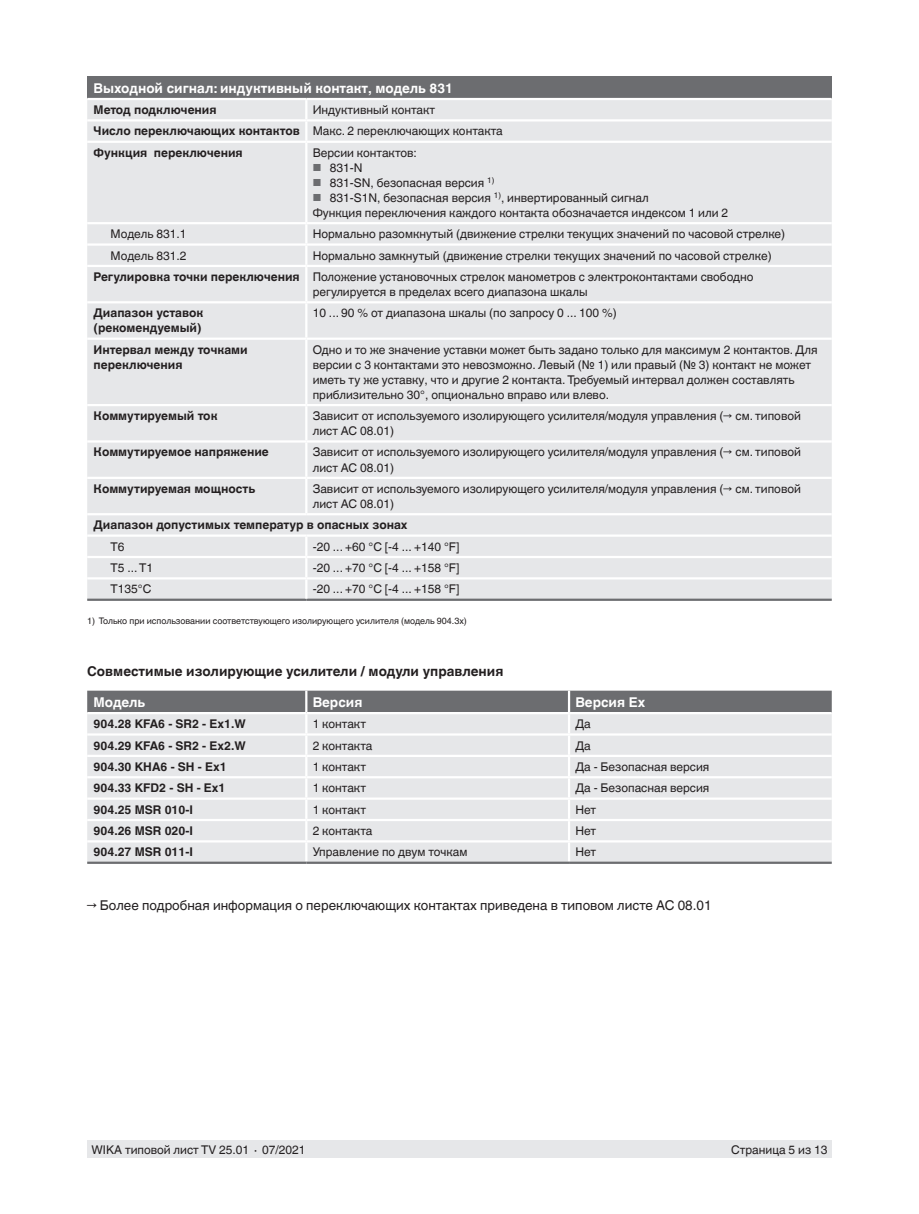
<style>
.page{position:relative;width:919px;height:1214px;background:#fff}
.page>*{position:absolute;margin:0;border:0;box-sizing:border-box;transform-origin:0 0}
.t1{font:13.5px "Helvetica World";color:#231f20}
.t2{font:700 13.5px "Helvetica World";color:#fff}
.t3{font:700 13.5px "Helvetica World";color:#231f20}
.t4{font:12px/15px "Helvetica World";color:#231f20}
.t5{font:700 12px/21.3px "Helvetica World";color:#231f20}
.t6{font:9px "Helvetica World";color:#231f20}
.s1{font-weight:400}
.s2{font-size:10.2px;color:#6c6d70}
.s3{font-weight:700}
</style>
<div class="page">
<div style="left:87px;top:1140px;width:744px;height:17px;background:#e6e7e9"></div>
<div style="left:87px;top:77px;width:744px;height:22px;background:#6c6d70"></div>
<div style="left:87px;top:100px;width:744px;height:498px;background:#e6e7e9"></div>
<svg style="left:305px;top:224px;width:2px;height:41px"></svg>
<hr style="left:87px;top:222px;width:219px;height:2px;background:#fff">
<hr style="left:87px;top:598px;width:219px;height:3px;background:#6c6d70">
<hr style="left:306px;top:598px;width:525px;height:3px;background:#6c6d70">
<hr style="left:87px;top:119px;width:219px;height:2px;background:#fff">
<hr style="left:306px;top:119px;width:525px;height:2px;background:#fff">
<hr style="left:87px;top:141px;width:219px;height:2px;background:#fff">
<hr style="left:87px;top:513px;width:219px;height:2px;background:#fff">
<hr style="left:306px;top:513px;width:525px;height:2px;background:#fff">
<hr style="left:87px;top:534px;width:219px;height:3px;background:#fff">
<hr style="left:306px;top:534px;width:525px;height:3px;background:#fff">
<hr style="left:306px;top:141px;width:525px;height:2px;background:#fff">
<hr style="left:305px;top:143px;width:2px;height:79px;background:#fff">
<hr style="left:306px;top:222px;width:525px;height:2px;background:#fff">
<hr style="left:87px;top:243px;width:219px;height:3px;background:#fff">
<hr style="left:87px;top:265px;width:219px;height:2px;background:#fff">
<hr style="left:87px;top:301px;width:219px;height:2px;background:#fff">
<hr style="left:87px;top:337px;width:219px;height:3px;background:#fff">
<hr style="left:87px;top:404px;width:219px;height:2px;background:#fff">
<hr style="left:87px;top:440px;width:219px;height:2px;background:#fff">
<hr style="left:87px;top:477px;width:219px;height:2px;background:#fff">
<hr style="left:87px;top:556px;width:219px;height:2px;background:#fff">
<hr style="left:87px;top:577px;width:219px;height:2px;background:#fff">
<svg style="left:305px;top:100px;width:2px;height:19px"></svg>
<hr style="left:305px;top:121px;width:2px;height:20px;background:#fff">
<hr style="left:305px;top:267px;width:2px;height:34px;background:#fff">
<hr style="left:305px;top:303px;width:2px;height:34px;background:#fff">
<hr style="left:305px;top:340px;width:2px;height:64px;background:#fff">
<hr style="left:305px;top:406px;width:2px;height:34px;background:#fff">
<hr style="left:305px;top:442px;width:2px;height:35px;background:#fff">
<hr style="left:305px;top:479px;width:2px;height:34px;background:#fff">
<svg style="left:305px;top:537px;width:2px;height:61px"></svg>
<hr style="left:306px;top:243px;width:525px;height:3px;background:#fff">
<hr style="left:306px;top:265px;width:525px;height:2px;background:#fff">
<hr style="left:306px;top:301px;width:525px;height:2px;background:#fff">
<hr style="left:306px;top:337px;width:525px;height:3px;background:#fff">
<hr style="left:306px;top:404px;width:525px;height:2px;background:#fff">
<hr style="left:306px;top:440px;width:525px;height:2px;background:#fff">
<hr style="left:306px;top:477px;width:525px;height:2px;background:#fff">
<hr style="left:306px;top:556px;width:525px;height:2px;background:#fff">
<hr style="left:306px;top:577px;width:525px;height:2px;background:#fff">
<hr style="left:87px;top:98px;width:219px;height:2px;background:#fff">
<hr style="left:306px;top:98px;width:525px;height:2px;background:#fff">
<div style="left:87px;top:800px;width:744px;height:61px;background:#e6e7e9"></div>
<svg style="left:87px;top:690px;width:744px;height:107px;background:#cfd0d2"></svg>
<hr style="left:305px;top:799px;width:2px;height:20px;background:#fff">
<hr style="left:568px;top:799px;width:2px;height:20px;background:#fff">
<hr style="left:87px;top:819px;width:219px;height:2px;background:#fff">
<hr style="left:306px;top:819px;width:263px;height:2px;background:#fff">
<hr style="left:569px;top:819px;width:262px;height:2px;background:#fff">
<hr style="left:87px;top:840px;width:219px;height:2px;background:#fff">
<hr style="left:306px;top:840px;width:263px;height:2px;background:#fff">
<svg style="left:305px;top:821px;width:2px;height:40px"></svg>
<hr style="left:569px;top:840px;width:262px;height:2px;background:#fff">
<svg style="left:568px;top:821px;width:2px;height:40px"></svg>
<hr style="left:87px;top:712px;width:219px;height:2px;background:#fff">
<hr style="left:306px;top:712px;width:263px;height:2px;background:#fff">
<hr style="left:569px;top:712px;width:262px;height:2px;background:#fff">
<hr style="left:87px;top:861px;width:219px;height:3px;background:#6c6d70">
<hr style="left:306px;top:861px;width:263px;height:3px;background:#6c6d70">
<hr style="left:569px;top:861px;width:262px;height:3px;background:#6c6d70">
<p class="t2" style="left:94px;top:80px;width:361px">Выходной сигнал: индуктивный контакт, модель 831</p>
<p class="t5" style="left:94px;top:99px;width:125px">Метод подключения</p>
<p class="t5" style="left:94px;top:99px;width:410px;text-indent:219px"><span class="s1">Индуктивный контакт<br></span>Число переключающих контактов <span class="s1">Макс. 2 переключающих контакта<br></span>Функция переключения</p>
<p class="t4" style="left:313px;top:145px;width:106px">Версии контактов:</p>
<p class="t4" style="left:313px;top:160px;width:51px"><span class="s2">■</span> 831-N</p>
<p class="t4" style="left:313px;top:175px;width:183px"><span class="s2">■</span> 831-SN, безопасная версия <sup>1)</sup></p>
<p class="t4" style="left:313px;top:190px;width:417px"><span class="s2">■</span> 831-S1N, безопасная версия <sup>1)</sup>, инвертированный сигнал<br>Функция переключения каждого контакта обозначается индексом 1 или 2</p>
<p class="t4" style="left:111px;top:226px;width:77px">Модель 831.1</p>
<p class="t4" style="left:313px;top:226px;width:474px">Нормально разомкнутый (движение стрелки текущих значений по часовой стрелке)</p>
<p class="t4" style="left:111px;top:248px;width:77px">Модель 831.2</p>
<p class="t4" style="left:94px;top:245px;width:679px;line-height:21.3px;text-indent:219px">Нормально замкнутый (движение стрелки текущих значений по часовой стрелке)<br><span class="s3">Регулировка точки переключения</span> Положение установочных стрелок манометров с электроконтактами свободно</p>
<p class="t4" style="left:313px;top:284px;width:276px">регулируется в пределах всего диапазона шкалы</p>
<p class="t5" style="left:94px;top:306px;width:111px;line-height:15px">Диапазон уставок (рекомендуемый)</p>
<p class="t4" style="left:313px;top:306px;width:305px">10 ... 90 % от диапазона шкалы (по запросу 0 ... 100 %)</p>
<p class="t5" style="left:94px;top:342px;width:155px;line-height:15px">Интервал между точками переключения</p>
<p class="t4" style="left:313px;top:342px;width:506px">Одно и то же значение уставки может быть задано только для максимум 2 контактов. Для версии с 3 контактами это невозможно. Левый (№ 1) или правый (№ 3) контакт не может иметь ту же уставку, что и другие 2 контакта. Требуемый интервал должен составлять приблизительно 30°, опционально вправо или влево.</p>
<p class="t5" style="left:94px;top:405px;width:125px">Коммутируемый ток</p>
<p class="t4" style="left:313px;top:408px;width:489px">Зависит от используемого изолирующего усилителя/модуля управления (→ см. типовой лист AC 08.01)</p>
<p class="t5" style="left:94px;top:442px;width:177px">Коммутируемое напряжение</p>
<p class="t4" style="left:313px;top:445px;width:489px">Зависит от используемого изолирующего усилителя/модуля управления (→ см. типовой лист AC 08.01)</p>
<p class="t5" style="left:94px;top:478px;width:163px">Коммутируемая мощность</p>
<p class="t4" style="left:313px;top:481px;width:489px">Зависит от используемого изолирующего усилителя/модуля управления (→ см. типовой лист AC 08.01)</p>
<p class="t5" style="left:94px;top:514px;width:315px">Диапазон допустимых температур в опасных зонах</p>
<p class="t4" style="left:111px;top:539px;width:15px">T6</p>
<p class="t4" style="left:313px;top:539px;width:148px">-20 ... +60 °C [-4 ... +140 °F]</p>
<p class="t4" style="left:111px;top:560px;width:44px">T5 ... T1</p>
<p class="t4" style="left:313px;top:560px;width:148px">-20 ... +70 °C [-4 ... +158 °F]</p>
<p class="t4" style="left:111px;top:582px;width:42px">T135°C</p>
<p class="t4" style="left:313px;top:582px;width:148px">-20 ... +70 °C [-4 ... +158 °F]</p>
<p class="t6" style="left:87px;top:615px;width:381px">1) Только при использовании соответствующего изолирующего усилителя (модель 904.3x)</p>
<p class="t3" style="left:87px;top:663px;width:418px">Совместимые изолирующие усилители / модули управления</p>
<p class="t2" style="left:94px;top:694px;width:53px">Модель</p>
<p class="t2" style="left:313px;top:694px;width:51px">Версия</p>
<p class="t2" style="left:575px;top:694px;width:71px">Версия Ex</p>
<p class="t5" style="left:94px;top:713px;width:154px">904.28 KFA6 - SR2 - Ex1.W</p>
<p class="t4" style="left:313px;top:716px;width:55px">1 контакт</p>
<p class="t4" style="left:575px;top:716px;width:17px">Да</p>
<p class="t5" style="left:94px;top:734px;width:154px">904.29 KFA6 - SR2 - Ex2.W</p>
<p class="t4" style="left:313px;top:738px;width:61px">2 контакта</p>
<p class="t4" style="left:575px;top:738px;width:17px">Да</p>
<p class="t5" style="left:94px;top:756px;width:134px">904.30 KHA6 - SH - Ex1</p>
<p class="t4" style="left:313px;top:759px;width:55px">1 контакт</p>
<p class="t4" style="left:575px;top:759px;width:135px">Да - Безопасная версия</p>
<p class="t5" style="left:94px;top:777px;width:133px">904.33 KFD2 - SH - Ex1</p>
<p class="t4" style="left:313px;top:780px;width:55px">1 контакт</p>
<p class="t4" style="left:575px;top:780px;width:135px">Да - Безопасная версия</p>
<p class="t5" style="left:94px;top:799px;width:101px">904.25 MSR 010-I</p>
<p class="t4" style="left:313px;top:802px;width:55px">1 контакт</p>
<p class="t4" style="left:575px;top:802px;width:22px">Нет</p>
<p class="t5" style="left:94px;top:820px;width:101px">904.26 MSR 020-I</p>
<p class="t4" style="left:313px;top:823px;width:61px">2 контакта</p>
<p class="t4" style="left:575px;top:823px;width:22px">Нет</p>
<p class="t5" style="left:94px;top:841px;width:101px">904.27 MSR 011-I</p>
<p class="t4" style="left:313px;top:844px;width:156px">Управление по двум точкам</p>
<p class="t4" style="left:575px;top:844px;width:22px">Нет</p>
<p class="t1" style="left:87px;top:897px;width:626px">→ Более подробная информация о переключающих контактах приведена в типовом листе AC 08.01</p>
<p class="t4" style="left:91px;top:1142px;width:216px">WIKA типовой лист TV 25.01 ∙ 07/2021</p>
<p class="t4" style="left:731px;top:1142px;width:98px">Страница 5 из 13</p>
</div>
